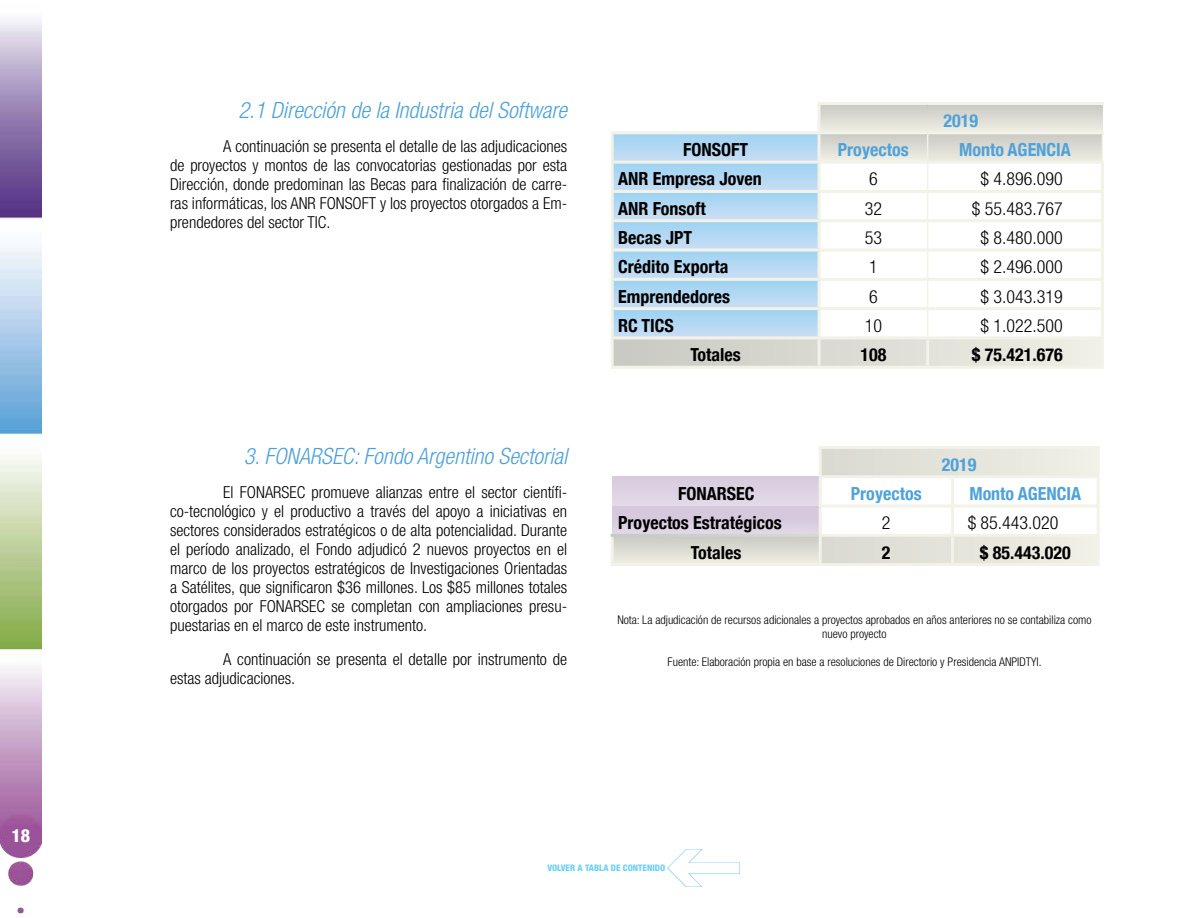
<style>
.page{position:relative;width:1188px;height:918px;background:#fff}
.page>*{position:absolute;margin:0;border:0;box-sizing:border-box;transform-origin:0 0}
.t1{font:italic 300 condensed 22.5px "Helvetica Neue LT Std";color:#4fa2d9}
.t2{font:700 condensed 18px "Helvetica Neue";color:#000}
.t3{font:300 condensed 18px "Helvetica Neue LT Std";color:#000}
.t4{font:700 condensed 18px "Helvetica Neue";color:#4fa2d9}
.t5{font:800 condensed 18px "Helvetica Neue LT Std";color:#fff}
.t6{font:300 condensed 16.5px/19px "Helvetica Neue LT Std";color:#000;text-align:justify}
.t7{font:300 condensed 12px/13.8px "Helvetica Neue LT Std";color:#000;text-align:center}
.t8{font:800 condensed 9px "Helvetica Neue LT Std";color:#6dcff6}
</style>
<div class="page">
<img style="left:0;top:19px;width:42px;height:895px">
<img style="left:668px;top:850px;width:72px;height:37px">
<svg style="left:821px;top:105px;width:281px;height:26px;background:#dbdbd3"></svg>
<svg style="left:614px;top:134px;width:489px;height:232px"></svg>
<hr style="left:819px;top:161px;width:109px;height:3px;background:#f2f2e8">
<hr style="left:928px;top:161px;width:176px;height:3px;background:#f2f2e8">
<hr style="left:1101px;top:164px;width:3px;height:26px;background:#f2f2e8">
<hr style="left:819px;top:190px;width:109px;height:3px;background:#f2f2e8">
<hr style="left:928px;top:190px;width:176px;height:3px;background:#f2f2e8">
<hr style="left:1101px;top:193px;width:3px;height:26px;background:#f2f2e8">
<hr style="left:819px;top:219px;width:109px;height:3px;background:#f2f2e8">
<hr style="left:928px;top:219px;width:176px;height:3px;background:#f2f2e8">
<hr style="left:1101px;top:222px;width:3px;height:27px;background:#f2f2e8">
<hr style="left:819px;top:249px;width:109px;height:3px;background:#f2f2e8">
<hr style="left:928px;top:249px;width:176px;height:3px;background:#f2f2e8">
<hr style="left:1101px;top:252px;width:3px;height:26px;background:#f2f2e8">
<hr style="left:819px;top:278px;width:109px;height:3px;background:#f2f2e8">
<hr style="left:928px;top:278px;width:176px;height:3px;background:#f2f2e8">
<hr style="left:1101px;top:281px;width:3px;height:26px;background:#f2f2e8">
<hr style="left:819px;top:307px;width:109px;height:3px;background:#f2f2e8">
<hr style="left:928px;top:307px;width:176px;height:3px;background:#f2f2e8">
<hr style="left:1101px;top:310px;width:3px;height:26px;background:#f2f2e8">
<hr style="left:818px;top:339px;width:3px;height:27px;background:#f2f2e8">
<hr style="left:926px;top:339px;width:3px;height:27px;background:#f2f2e8">
<hr style="left:611px;top:339px;width:3px;height:27px;background:#f2f2e8">
<hr style="left:819px;top:336px;width:109px;height:3px;background:#f2f2e8">
<hr style="left:928px;top:336px;width:176px;height:3px;background:#f2f2e8">
<hr style="left:1101px;top:339px;width:3px;height:27px;background:#f2f2e8">
<hr style="left:611px;top:366px;width:208px;height:3px;background:#f2f2e8">
<hr style="left:819px;top:366px;width:109px;height:3px;background:#f2f2e8">
<hr style="left:928px;top:366px;width:176px;height:3px;background:#f2f2e8">
<hr style="left:611px;top:131px;width:208px;height:3px;background:#f2f2e8">
<hr style="left:611px;top:134px;width:3px;height:27px;background:#f2f2e8">
<hr style="left:818px;top:134px;width:3px;height:27px;background:#f2f2e8">
<hr style="left:611px;top:161px;width:208px;height:3px;background:#f2f2e8">
<hr style="left:611px;top:164px;width:3px;height:26px;background:#f2f2e8">
<hr style="left:818px;top:164px;width:3px;height:26px;background:#f2f2e8">
<hr style="left:611px;top:190px;width:208px;height:3px;background:#f2f2e8">
<hr style="left:611px;top:193px;width:3px;height:26px;background:#f2f2e8">
<hr style="left:818px;top:193px;width:3px;height:26px;background:#f2f2e8">
<hr style="left:611px;top:219px;width:208px;height:3px;background:#f2f2e8">
<hr style="left:611px;top:222px;width:3px;height:27px;background:#f2f2e8">
<hr style="left:818px;top:222px;width:3px;height:27px;background:#f2f2e8">
<hr style="left:611px;top:249px;width:208px;height:3px;background:#f2f2e8">
<hr style="left:611px;top:252px;width:3px;height:26px;background:#f2f2e8">
<hr style="left:818px;top:252px;width:3px;height:26px;background:#f2f2e8">
<hr style="left:611px;top:278px;width:208px;height:3px;background:#f2f2e8">
<hr style="left:611px;top:310px;width:3px;height:26px;background:#f2f2e8">
<hr style="left:818px;top:310px;width:3px;height:26px;background:#f2f2e8">
<hr style="left:611px;top:336px;width:208px;height:3px;background:#f2f2e8">
<hr style="left:611px;top:281px;width:3px;height:26px;background:#f2f2e8">
<hr style="left:818px;top:281px;width:3px;height:26px;background:#f2f2e8">
<hr style="left:611px;top:307px;width:208px;height:3px;background:#f2f2e8">
<hr style="left:818px;top:102px;width:110px;height:3px;background:#f2f2e8">
<hr style="left:818px;top:105px;width:3px;height:26px;background:#f2f2e8">
<hr style="left:928px;top:102px;width:176px;height:3px;background:#f2f2e8">
<hr style="left:819px;top:131px;width:109px;height:3px;background:#f2f2e8">
<hr style="left:928px;top:131px;width:176px;height:3px;background:#f2f2e8">
<div style="left:612px;top:477px;width:208px;height:29px;background:#ddd2e4"></div>
<svg style="left:822px;top:449px;width:275px;height:114px"></svg>
<div style="left:612px;top:506px;width:208px;height:29px;background:#d7cade"></div>
<svg style="left:614px;top:537px;width:205px;height:26px;background:#dbdbd3"></svg>
<hr style="left:611px;top:537px;width:3px;height:26px;background:#f2f2e8">
<hr style="left:611px;top:534px;width:208px;height:3px;background:#fff">
<hr style="left:611px;top:563px;width:209px;height:3px;background:#f2f2e8">
<hr style="left:951px;top:537px;width:3px;height:26px;background:#f2f2e8">
<hr style="left:819px;top:446px;width:133px;height:3px;background:#f2f2e8">
<hr style="left:819px;top:449px;width:3px;height:26px;background:#f2f2e8">
<hr style="left:952px;top:446px;width:148px;height:3px;background:#f2f2e8">
<hr style="left:1097px;top:449px;width:3px;height:26px;background:#f2f2e8">
<hr style="left:819px;top:537px;width:3px;height:26px;background:#f2f2e8">
<hr style="left:1097px;top:537px;width:3px;height:26px;background:#f2f2e8">
<hr style="left:820px;top:563px;width:132px;height:3px;background:#f2f2e8">
<hr style="left:952px;top:563px;width:148px;height:3px;background:#f2f2e8">
<hr style="left:1097px;top:478px;width:3px;height:27px;background:#f2f2e8">
<hr style="left:1097px;top:508px;width:3px;height:26px;background:#f2f2e8">
<hr style="left:819px;top:475px;width:133px;height:3px;background:#f2f2e8">
<hr style="left:819px;top:478px;width:3px;height:27px;background:#f2f2e8">
<hr style="left:952px;top:475px;width:148px;height:3px;background:#f2f2e8">
<hr style="left:951px;top:478px;width:3px;height:27px;background:#f2f2e8">
<hr style="left:819px;top:505px;width:133px;height:3px;background:#f2f2e8">
<hr style="left:819px;top:508px;width:3px;height:26px;background:#f2f2e8">
<hr style="left:952px;top:505px;width:148px;height:3px;background:#f2f2e8">
<hr style="left:951px;top:508px;width:3px;height:26px;background:#f2f2e8">
<hr style="left:819px;top:534px;width:133px;height:3px;background:#f2f2e8">
<hr style="left:952px;top:534px;width:148px;height:3px;background:#f2f2e8">
<p class="t5" style="left:12px;top:825px;width:20px">18</p>
<h1 class="t1" style="left:238px;top:97px;width:330px">2.1 Dirección de la Industria del Software</h1>
<p class="t6" style="left:170px;top:137px;width:399px;text-indent:53px">A continuación se presenta el detalle de las adjudicaciones de proyectos y montos de las convocatorias gestionadas por esta Dirección, donde predominan las Becas para finalización de carre&shy;ras informáticas, los ANR FONSOFT y los proyectos otorgados a Em&shy;prendedores del sector TIC.</p>
<h1 class="t1" style="left:244px;top:443px;width:325px">3. FONARSEC: Fondo Argentino Sectorial</h1>
<p class="t6" style="left:170px;top:482px;width:399px;text-indent:53px">El FONARSEC promueve alianzas entre el sector científi&shy;co-tecnológico y el productivo a través del apoyo a iniciativas en sectores considerados estratégicos o de alta potencialidad. Durante el período analizado, el Fondo adjudicó 2 nuevos proyectos en el marco de los proyectos estratégicos de Investigaciones Orientadas a Satélites, que significaron $36 millones. Los $85 millones totales otorgados por FONARSEC se completan con ampliaciones presu&shy;puestarias en el marco de este instrumento.</p>
<p class="t6" style="left:170px;top:649px;width:399px;text-indent:53px">A continuación se presenta el detalle por instrumento de estas adjudicaciones.</p>
<p class="t4" style="left:943px;top:105px;width:36px">2019</p>
<p class="t2" style="left:683px;top:135px;width:66px">FONSOFT</p>
<p class="t4" style="left:838px;top:135px;width:72px">Proyectos</p>
<p class="t4" style="left:959px;top:135px;width:113px">Monto AGENCIA</p>
<p class="t2" style="left:618px;top:164px;width:145px">ANR Empresa Joven</p>
<p class="t3" style="left:869px;top:169px;width:10px">6</p>
<p class="t3" style="left:981px;top:169px;width:84px">$ 4.896.090</p>
<p class="t2" style="left:618px;top:193px;width:89px">ANR Fonsoft</p>
<p class="t3" style="left:865px;top:198px;width:19px">32</p>
<p class="t3" style="left:972px;top:198px;width:92px">$ 55.483.767</p>
<p class="t2" style="left:618px;top:223px;width:75px">Becas JPT</p>
<p class="t3" style="left:865px;top:227px;width:19px">53</p>
<p class="t3" style="left:981px;top:227px;width:84px">$ 8.480.000</p>
<p class="t2" style="left:618px;top:252px;width:112px">Crédito Exporta</p>
<p class="t3" style="left:869px;top:257px;width:10px">1</p>
<p class="t3" style="left:981px;top:257px;width:84px">$ 2.496.000</p>
<p class="t2" style="left:618px;top:281px;width:113px">Emprendedores</p>
<p class="t3" style="left:869px;top:286px;width:10px">6</p>
<p class="t3" style="left:981px;top:286px;width:84px">$ 3.043.319</p>
<p class="t2" style="left:618px;top:311px;width:57px">RC TICS</p>
<p class="t3" style="left:865px;top:315px;width:19px">10</p>
<p class="t3" style="left:981px;top:315px;width:84px">$ 1.022.500</p>
<p class="t2" style="left:690px;top:340px;width:52px">Totales</p>
<p class="t2" style="left:860px;top:340px;width:27px">108</p>
<p class="t2" style="left:972px;top:340px;width:92px">$ 75.421.676</p>
<p class="t4" style="left:942px;top:449px;width:36px">2019</p>
<p class="t2" style="left:678px;top:479px;width:78px">FONARSEC</p>
<p class="t4" style="left:851px;top:479px;width:72px">Proyectos</p>
<p class="t4" style="left:969px;top:479px;width:113px">Monto AGENCIA</p>
<p class="t2" style="left:618px;top:508px;width:165px">Proyectos Estratégicos</p>
<p class="t3" style="left:882px;top:513px;width:10px">2</p>
<p class="t3" style="left:968px;top:513px;width:92px">$ 85.443.020</p>
<p class="t2" style="left:691px;top:537px;width:52px">Totales</p>
<p class="t2" style="left:882px;top:537px;width:10px">2</p>
<p class="t2" style="left:980px;top:537px;width:92px">$ 85.443.020</p>
<p class="t7" style="left:617px;top:612px;width:476px">Nota: La adjudicación de recursos adicionales a proyectos aprobados en años anteriores no se contabiliza como nuevo proyecto</p>
<p class="t7" style="left:668px;top:655px;width:376px">Fuente: Elaboración propia en base a resoluciones de Directorio y Presidencia ANPIDTYI.</p>
<p class="t8" style="left:547px;top:862px;width:119px">VOLVER A TABLA DE CONTENIDO</p>
</div>
